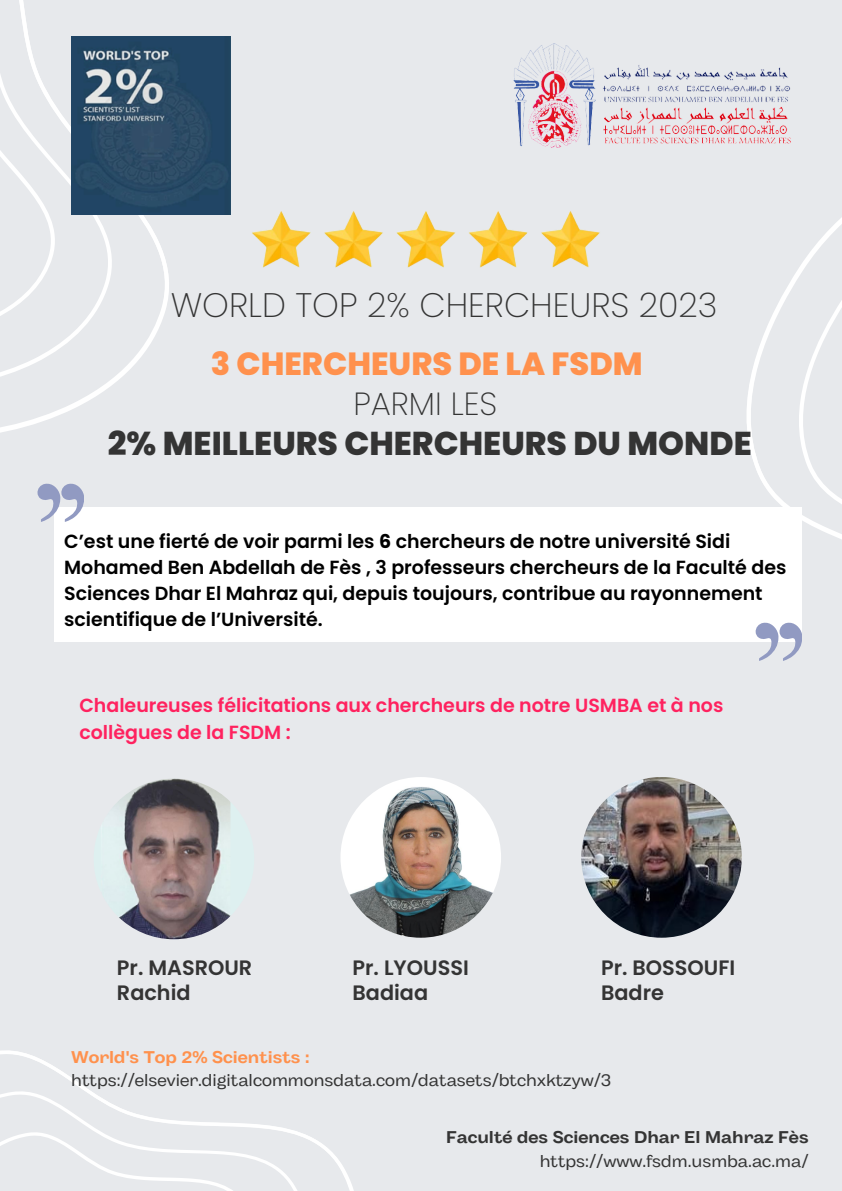
<style>
.page{position:relative;width:842px;height:1191px;background:#fff}
.page>*{position:absolute;margin:0;border:0;box-sizing:border-box;transform-origin:0 0}
.t1{font:200 34px "Poppins";color:#343434}
.t2{font:800 33px "Poppins";color:#343434}
.t3{font:800 32px "Poppins";color:#ff914d}
.t4{font:200 32px "Poppins";color:#343434}
.t5{font:600 20.8px/24.7px "Poppins";color:#343434}
.t6{font:600 19px/26.2px "Poppins";color:#000}
.t7{font:600 19px/26.2px "Poppins";color:#ff225f}
.t8{font:17px "Body Grotesque Fit";color:#343434}
.t9{font:700 17px "Body Grotesque Fit";color:#343434}
.t10{font:700 17px "Body Grotesque Fit";color:#ff914d}
.s1{font-weight:700}
</style>
<div class="page">
<div style="left:0;top:0;width:842px;height:1190px;background:#e7e9ec"></div>
<svg style="left:0;top:1050px;width:351px;height:140px"></svg>
<svg style="left:0;top:1066px;width:290px;height:124px"></svg>
<svg style="left:37px;top:36px;width:171px;height:459px"></svg>
<svg style="left:0;top:36px;width:144px;height:419px"></svg>
<svg style="left:0;top:0;width:80px;height:390px"></svg>
<img style="left:513px;top:43px;width:275px;height:105px">
<svg style="left:688px;top:84px;width:103px;height:710px"></svg>
<svg style="left:752px;top:150px;width:64px;height:581px"></svg>
<svg style="left:816px;top:217px;width:26px;height:322px"></svg>
<img style="left:71px;top:37px;width:160px;height:178px">
<img style="left:252px;top:211px;width:348px;height:57px">
<div style="left:55px;top:507px;width:747px;height:134px;background:#fff"></div>
<svg style="left:756px;top:622px;width:46px;height:39px"></svg>
<svg style="left:38px;top:483px;width:46px;height:39px"></svg>
<img style="left:340px;top:777px;width:161px;height:160px;border-radius:50%">
<img style="left:581px;top:777px;width:161px;height:160px;border-radius:50%">
<img style="left:94px;top:778px;width:160px;height:161px;border-radius:50%">
<p class="t1" style="left:171px;top:281px;width:548px">WORLD TOP 2% CHERCHEURS 2023</p>
<p class="t3" style="left:211px;top:341px;width:433px">3 CHERCHEURS DE LA FSDM</p>
<p class="t4" style="left:353px;top:381px;width:145px">PARMI LES</p>
<p class="t2" style="left:108px;top:420px;width:645px">2% MEILLEURS CHERCHEURS DU MONDE</p>
<p class="t6" style="left:64px;top:527px;width:724px">C’est une fierté de voir parmi les <span class="s1">6</span> chercheurs de notre université Sidi Mohamed Ben Abdellah de Fès , 3 professeurs chercheurs de la Faculté des Sciences Dhar El Mahraz qui, depuis toujours, contribue au rayonnement scientifique de l’Université.</p>
<p class="t7" style="left:79px;top:692px;width:645px">Chaleureuses félicitations aux chercheurs de notre USMBA et à nos collègues de la FSDM :</p>
<p class="t5" style="left:117px;top:955px;width:137px">Pr. MASROUR</p>
<p class="t5" style="left:117px;top:980px;width:75px">Rachid</p>
<p class="t5" style="left:353px;top:955px;width:118px">Pr. LYOUSSI<br>Badiaa</p>
<p class="t5" style="left:601px;top:955px;width:136px">Pr. BOSSOUFI<br>Badre</p>
<p class="t10" style="left:71px;top:1047px;width:240px">World's Top 2% Scientists :</p>
<p class="t8" style="left:71px;top:1070px;width:542px">https://elsevier.digitalcommonsdata.com/datasets/btchxktzyw/3</p>
<p class="t9" style="left:446px;top:1127px;width:364px">Faculté des Sciences Dhar El Mahraz Fès</p>
<p class="t8" style="left:540px;top:1150px;width:270px">https://www.fsdm.usmba.ac.ma/</p>
</div>
